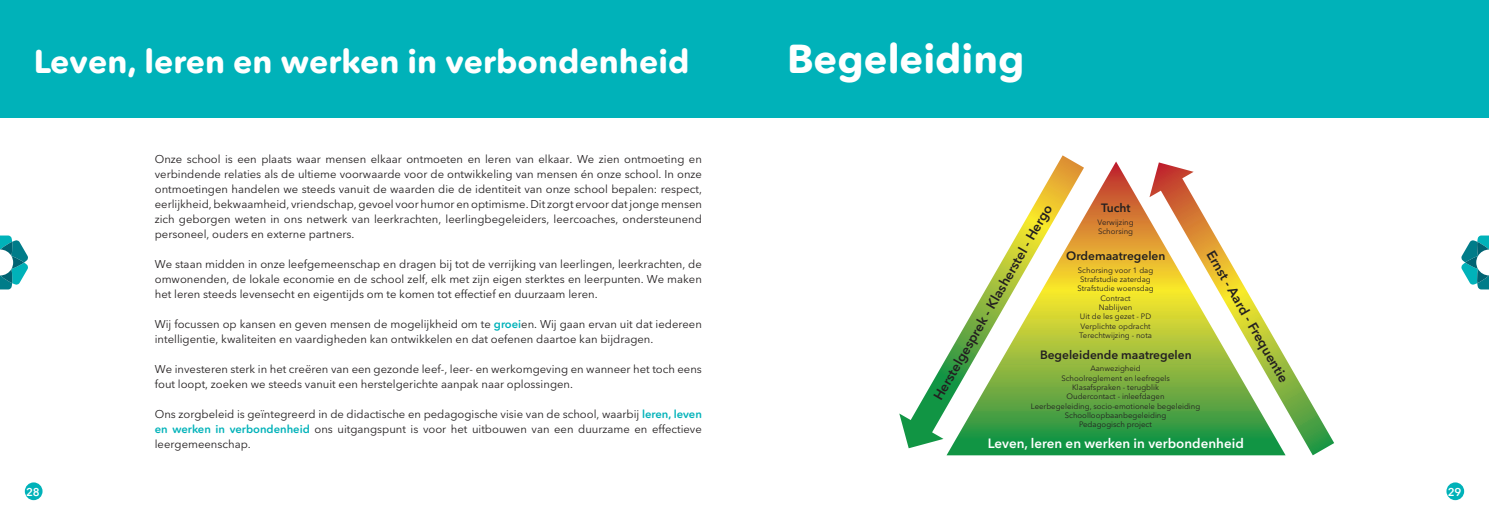
<style>
.page{position:relative;width:1489px;height:525px;background:#fff}
.page>*{position:absolute;margin:0;border:0;box-sizing:border-box;transform-origin:0 0}
.t1{font:700 40px "Avenir Next Rounded Std";color:#fff}
.t2{font:700 32.5px "Avenir Next Rounded Std";color:#fff}
.t3{font:600 13.38px "Avenir Next LT Pro";color:#231f20}
.t4{font:600 13.38px "Avenir Next LT Pro";color:#fff}
.t5{font:600 12px "Avenir Next LT Pro";color:#231f20}
.t6{font:11.25px/15px "Avenir Next LT Pro";color:#231f20;text-align:justify}
.t7{font:600 11.25px "Avenir Next Rounded Std";color:#fff}
.t8{font:7.75px/9.2px "Avenir Next LT Pro";color:#231f20;text-align:center}
.s1{font-family:"Avenir Next Rounded Std";font-weight:600;color:#00b2b9}
</style>
<div class="page">
<div style="left:1446px;top:482px;width:17px;height:18px;background:#00b2b9;border-radius:50%"></div>
<div style="left:25px;top:482px;width:18px;height:18px;background:#00b2b9;border-radius:50%"></div>
<div style="left:0;top:0;width:1488px;height:118px;background:#00b2b9"></div>
<svg style="left:946px;top:161px;width:203px;height:294px;background:#a8b24b"></svg>
<svg style="left:899px;top:155px;width:184px;height:293px"></svg>
<svg style="left:1149px;top:162px;width:184px;height:293px"></svg>
<svg style="left:0;top:235px;width:28px;height:54px"></svg>
<svg style="left:1461px;top:235px;width:27px;height:54px"></svg>
<p class="t2" style="left:34px;top:41px;width:657px">Leven, leren en werken in verbondenheid</p>
<p class="t1" style="left:787px;top:34px;width:239px">Begeleiding</p>
<p class="t6" style="left:155px;top:151px;width:548px">Onze school is een plaats waar mensen elkaar ontmoeten en leren van elkaar. We zien ontmoeting en verbindende relaties als de ultieme voorwaarde voor de ontwikkeling van mensen én onze school. In onze ontmoetingen handelen we steeds vanuit de waarden die de identiteit van onze school bepalen: respect, eerlijkheid, bekwaamheid, vriendschap, gevoel voor humor en optimisme. Dit zorgt ervoor dat jonge mensen zich geborgen weten in ons netwerk van leerkrachten, leerlingbegeleiders, leercoaches, ondersteunend personeel, ouders en externe partners.</p>
<p class="t6" style="left:155px;top:256px;width:548px">We staan midden in onze leefgemeenschap en dragen bij tot de verrijking van leerlingen, leerkrachten, de omwonenden, de lokale economie en de school zelf, elk met zijn eigen sterktes en leerpunten. We maken het leren steeds levensecht en eigentijds om te komen tot effectief en duurzaam leren.</p>
<p class="t6" style="left:155px;top:316px;width:548px">Wij focussen op kansen en geven mensen de mogelijkheid om te <span class="s1">groei</span>en. Wij gaan ervan uit dat iedereen intelligentie, kwaliteiten en vaardigheden kan ontwikkelen en dat oefenen daartoe kan bijdragen.</p>
<p class="t6" style="left:155px;top:361px;width:548px">We investeren sterk in het creëren van een gezonde leef-, leer- en werkomgeving en wanneer het toch eens fout loopt, zoeken we steeds vanuit een herstelgerichte aanpak naar oplossingen.</p>
<p class="t6" style="left:155px;top:406px;width:548px">Ons zorgbeleid is geïntegreerd in de didactische en pedagogische visie van de school, waarbij <span class="s1">leren, leven en werken in verbondenheid</span> ons uitgangspunt is voor het uitbouwen van een duurzame en effectieve leergemeenschap.</p>
<p class="t5" style="left:1100px;top:201px;width:31px">Tucht</p>
<p class="t5" style="left:1066px;top:249px;width:101px">Ordemaatregelen</p>
<p class="t3" style="left:929px;top:395px;width:225px;rotate:-60deg">Herstelgesprek - Klasherstel - Hergo</p>
<p class="t8" style="left:1097px;top:217px;width:38px;text-align:left">Verwijzing<br>Schorsing</p>
<p class="t8" style="left:1077px;top:265px;width:78px">Schorsing voor 1 dag<br>Strafstudie zaterdag<br>Strafstudie woensdag<br>Contract<br>Nablijven<br>Uit de les gezet - PD<br>Verplichte opdracht<br>Terechtwijzing - nota</p>
<p class="t5" style="left:1039px;top:347px;width:153px">Begeleidende maatregelen</p>
<p class="t3" style="left:1216px;top:247px;width:151px;rotate:60deg">Ernst - Aard - Frequentie</p>
<p class="t8" style="left:1030px;top:364px;width:171px">Aanwezigheid<br>Schoolreglement en leefregels<br>Klasafspraken - terugblik<br>Oudercontact - inleefdagen<br>Leerbegeleiding, socio-emotionele begeleiding<br>Schoolloopbaanbegeleiding<br>Pedagogisch project</p>
<p class="t4" style="left:987px;top:435px;width:257px">Leven, leren en werken in verbondenheid</p>
<p class="t7" style="left:26px;top:484px;width:15px">28</p>
<p class="t7" style="left:1447px;top:484px;width:15px">29</p>
</div>
